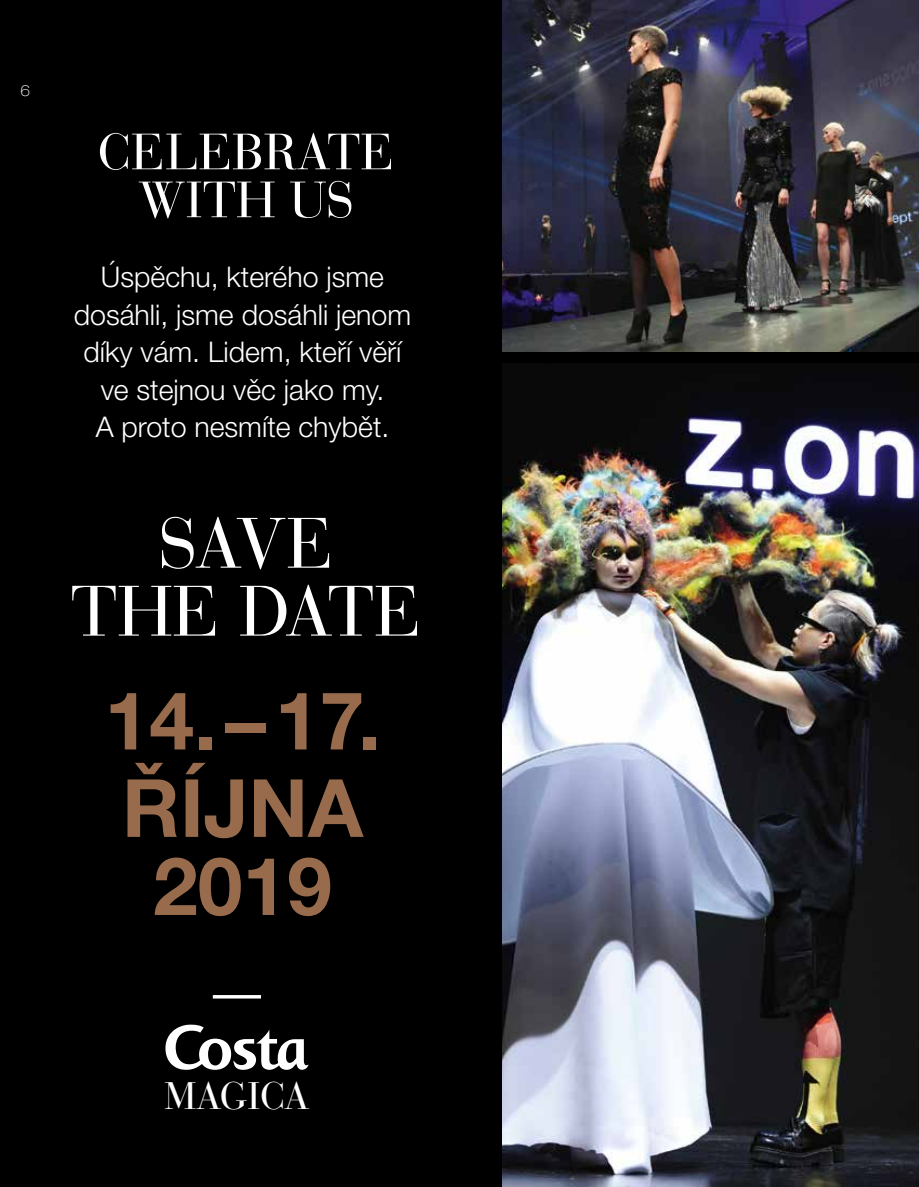
<style>
.page{position:relative;width:919px;height:1187px;background:#fff}
.page>*{position:absolute;margin:0;border:0;box-sizing:border-box;transform-origin:0 0}
.t1{font:700 80.4px/87.3px "Helvetica Neue LT Pro";color:#986b4c}
.t2{font:70.65px/67.9px "Bauer Bodoni Std";letter-spacing:-.02em;color:#fff;text-align:center}
.t3{font:50.55px/47.8px "Bauer Bodoni Std";color:#fff;text-align:center}
.t4{font:38.1px "Bauer Bodoni Std";color:#fff}
.t5{font:900 37.95px/41.8px "Bauer Bodoni Std";letter-spacing:.14em;color:#96694c;text-align:center}
.t6{font:300 28.5px/37.5px "Helvetica Neue LT Pro";color:#fff;text-align:center}
.t7{font:100 expanded 15px "Helvetica Neue LT Pro";color:#fff}
</style>
<div class="page">
<div style="left:0;top:0;width:918px;height:1186px;background:#000"></div>
<img style="left:502px;top:0;width:416px;height:351px">
<img style="left:502px;top:373px;width:416px;height:813px">
<svg style="left:213px;top:995px;width:48px;height:3px"></svg>
<svg style="left:165px;top:1024px;width:143px;height:45px"></svg>
<p class="t7" style="left:20px;top:81px;width:11px">6</p>
<h3 class="t3" style="left:98px;top:129px;width:298px">CELEBRATE<br>WITH US</h3>
<p class="t6" style="left:74px;top:258px;width:339px">Úspěchu, kterého jsme dosáhli, jsme dosáhli jenom díky vám. Lidem, kteří věří ve stejnou věc jako my.<br>A proto nesmíte chybět.</p>
<h2 class="t2" style="left:70px;top:510px;width:353px">SAVE<br>THE DATE</h2>
<h1 class="t1" style="left:105px;top:675px;width:277px">14.–17.<br>ŘÍJNA</h1>
<h1 class="t1" style="left:153px;top:840px;width:180px">2019</h1>
<h3 class="t5" style="left:161px;top:805px;width:153px">OUR<br>STORY<br>MAGIC</h3>
<h3 class="t4" style="left:164px;top:1073px;width:147px">MAGICA</h3>
</div>
